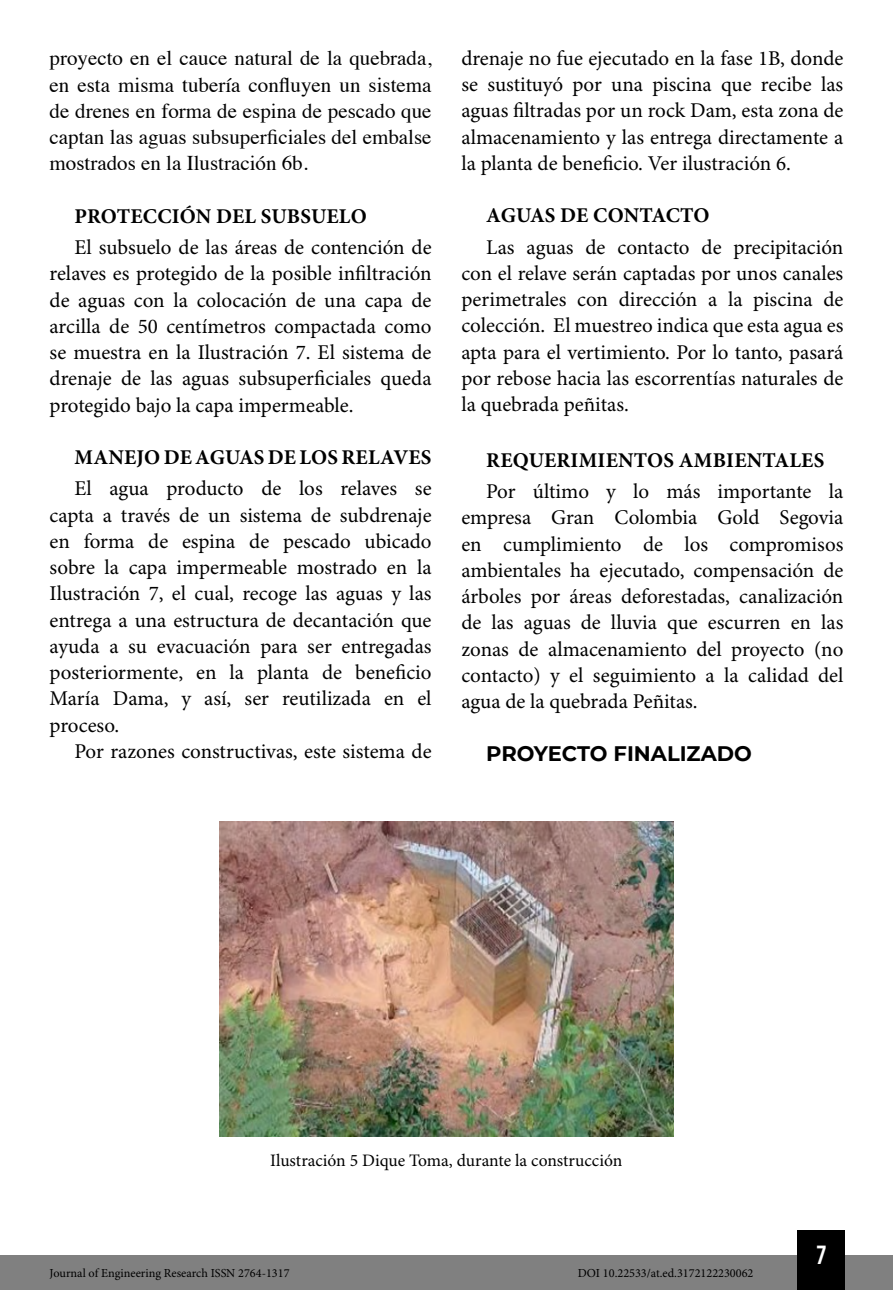
<style>
.page{position:relative;width:893px;height:1290px;background:#fff}
.page>*{position:absolute;margin:0;border:0;box-sizing:border-box;transform-origin:0 0}
.t1{font:26.25px "Bebas Kai";color:#fff}
.t2{font:21px/26.2px "Minion Pro";color:#000;text-align:justify}
.t3{font:21px/26.2px "Times";color:#000;text-align:justify}
.t4{font:700 21px "Minion Pro";letter-spacing:.01em;color:#000}
.t5{font:700 21px "Montserrat";color:#000}
.t6{font:17.5px "Minion Pro";color:#000}
.t7{font:12.25px "Minion Pro";color:#000}
</style>
<div class="page">
<div style="left:0;top:1255px;width:893px;height:35px;background:#808080"></div>
<div style="left:797px;top:1230px;width:48px;height:60px;background:#000"></div>
<img style="left:219px;top:821px;width:454px;height:315px">
<p class="t3" style="left:50px;top:43px;width:384px">proyecto en el cauce natural de la quebrada, en esta misma tubería confluyen un sistema de drenes en forma de espina de pescado que captan las aguas subsuperficiales del embalse mostrados en la Ilustración 6b.</p>
<p class="t4" style="left:75px;top:201px;width:294px">PROTECCIÓN DEL SUBSUELO</p>
<p class="t2" style="left:50px;top:235px;width:384px;text-indent:25px">El subsuelo de las áreas de contención de relaves es protegido de la posible infiltración de aguas con la colocación de una capa de arcilla de 50 centímetros compactada como se muestra en la Ilustración 7. El sistema de drenaje de las aguas subsuperficiales queda protegido bajo la capa impermeable.</p>
<p class="t4" style="left:75px;top:443px;width:358px">MANEJO DE AGUAS DE LOS RELAVES</p>
<p class="t2" style="left:50px;top:476px;width:384px;text-indent:25px">El agua producto de los relaves se capta a través de un sistema de subdrenaje en forma de espina de pescado ubicado sobre la capa impermeable mostrado en la Ilustración 7, el cual, recoge las aguas y las entrega a una estructura de decantación que ayuda a su evacuación para ser entregadas posteriormente, en la planta de beneficio María Dama, y así, ser reutilizada en el proceso.</p>
<p class="t2" style="left:74px;top:739px;width:359px">Por razones constructivas, este sistema de</p>
<p class="t2" style="left:461px;top:46px;width:384px">drenaje no fue ejecutado en la fase 1B, donde se sustituyó por una piscina que recibe las aguas filtradas por un rock Dam, esta zona de almacenamiento y las entrega directamente a la planta de beneficio. Ver ilustración 6.</p>
<p class="t4" style="left:486px;top:201px;width:225px">AGUAS DE CONTACTO</p>
<p class="t2" style="left:461px;top:235px;width:384px;text-indent:25px">Las aguas de contacto de precipitación con el relave serán captadas por unos canales perimetrales con dirección a la piscina de colección. El muestreo indica que esta agua es apta para el vertimiento. Por lo tanto, pasará por rebose hacia las escorrentías naturales de la quebrada peñitas.</p>
<p class="t4" style="left:486px;top:445px;width:339px">REQUERIMIENTOS AMBIENTALES</p>
<p class="t2" style="left:461px;top:479px;width:384px;text-indent:25px">Por último y lo más importante la empresa Gran Colombia Gold Segovia en cumplimiento de los compromisos ambientales ha ejecutado, compensación de árboles por áreas deforestadas, canalización de las aguas de lluvia que escurren en las zonas de almacenamiento del proyecto (no contacto) y el seguimiento a la calidad del agua de la quebrada Peñitas.</p>
<p class="t5" style="left:486px;top:738px;width:267px">PROYECTO FINALIZADO</p>
<p class="t6" style="left:270px;top:1150px;width:354px">Ilustración 5 Dique Toma, durante la construcción</p>
<p class="t7" style="left:50px;top:1266px;width:241px">Journal of Engineering Research ISSN 2764-1317</p>
<p class="t7" style="left:578px;top:1266px;width:177px">DOI 10.22533/at.ed.3172122230062</p>
<p class="t1" style="left:817px;top:1241px;width:11px">7</p>
</div>
